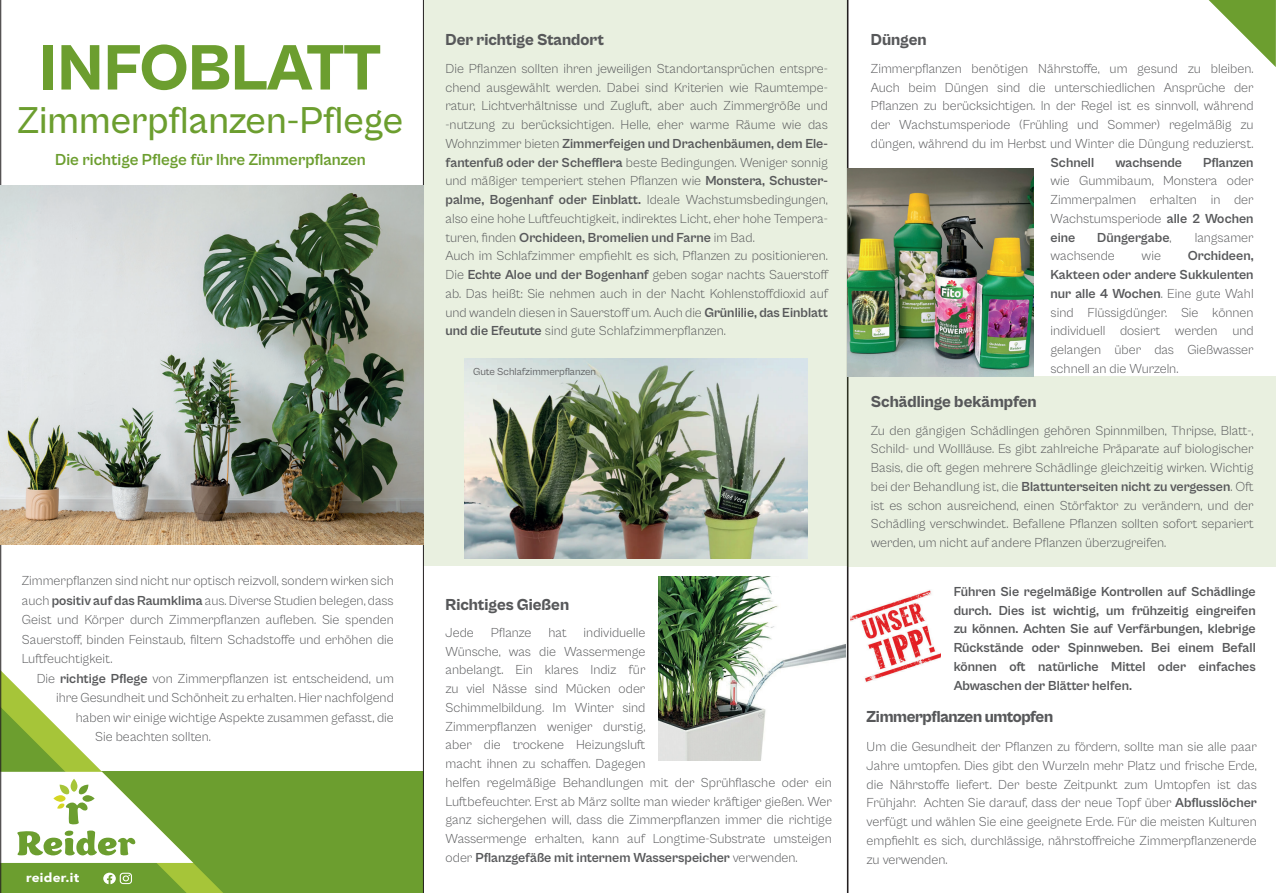
<style>
.page{position:relative;width:1276px;height:893px;background:#fff}
.page>*{position:absolute;margin:0;border:0;box-sizing:border-box;transform-origin:0 0}
.t1{font:800 66.3px "Cabinet Grotesk";letter-spacing:-.01em;color:#6c9e2f}
.t2{font:500 38.7px "Cabinet Grotesk";color:#6c9e2f}
.t3{font:800 16.5px "Cabinet Grotesk";color:#57585a}
.t4{font:700 16.5px "Cabinet Grotesk";color:#6c9e2f}
.t5{font:800 16.5px "Cabinet Grotesk";letter-spacing:-.02em;color:#57585a}
.t6{font:300 13.5px/18.8px "Cabinet Grotesk";color:#57585a;text-align:justify}
.t7{font:700 13.5px/18.8px "Cabinet Grotesk";color:#57585a;text-align:justify}
.t8{font:900 12.75px "Avenir LT Std";letter-spacing:.02em;color:#fff;scale:1.08 1}
.t9{font:10.5px "Cabinet Grotesk";color:#57585a}
.s1{font-weight:700}
.s2{font-weight:300}
</style>
<div class="page">
<div style="left:423px;top:0;width:424px;height:566px;background:#e9f0e0"></div>
<div style="left:11px;top:771px;width:412px;height:122px;background:#6c9e2f"></div>
<svg style="left:1px;top:670px;width:222px;height:223px"></svg>
<svg style="left:1px;top:705px;width:192px;height:188px"></svg>
<hr style="left:0;top:0;width:1px;height:893px;background:#231f20">
<hr style="left:423px;top:0;width:1px;height:893px;background:#231f20">
<hr style="left:847px;top:0;width:1px;height:893px;background:#231f20">
<img style="left:0;top:186px;width:423px;height:358px">
<img style="left:465px;top:359px;width:342px;height:199px">
<img style="left:658px;top:576px;width:187px;height:184px">
<div style="left:847px;top:377px;width:429px;height:190px;background:#e9f0e0"></div>
<img style="left:850px;top:590px;width:91px;height:92px">
<img style="left:847px;top:168px;width:186px;height:209px">
<svg style="left:1208px;top:0;width:68px;height:67px"></svg>
<h1 class="t1" style="left:40px;top:32px;width:343px">INFOBLATT</h1>
<h2 class="t2" style="left:17px;top:99px;width:387px">Zimmerpflanzen-Pflege</h2>
<p class="t4" style="left:55px;top:151px;width:312px">Die richtige Pflege für Ihre Zimmerpflanzen</p>
<p class="t6" style="left:22px;top:571px;width:374px;line-height:19.5px">Zimmerpflanzen sind nicht nur optisch reizvoll, sondern wirken sich auch <span class="s1">positiv auf das Raumklima</span> aus. Diverse Studien belegen, dass Geist und Körper durch Zimmerpflanzen aufleben. Sie spenden Sauerstoff, binden Feinstaub, filtern Schadstoffe und erhöhen die Luftfeuchtigkeit.</p>
<p class="t6" style="left:37px;top:669px;width:359px">Die <span class="s1">richtige Pflege</span> von Zimmerpflanzen ist entscheidend, um</p>
<p class="t6" style="left:56px;top:688px;width:339px">ihre Gesundheit und Schönheit zu erhalten. Hier nachfolgend</p>
<p class="t6" style="left:76px;top:708px;width:319px">haben wir einige wichtige Aspekte zusammen gefasst, die</p>
<p class="t6" style="left:95px;top:727px;width:117px">Sie beachten sollten.</p>
<p class="t8" style="left:26px;top:870px;width:51px">reider.it</p>
<p class="t3" style="left:445px;top:31px;width:160px">Der richtige Standort</p>
<p class="t6" style="left:445px;top:59px;width:385px;text-align:left">Die Pflanzen sollten ihren jeweiligen Standortansprüchen entspre&shy;chend ausgewählt werden. Dabei sind Kriterien wie Raumtempe&shy;ratur, Lichtverhältnisse und Zugluft, aber auch Zimmergröße und -nutzung zu berücksichtigen. Helle, eher warme Räume wie das Wohnzimmer bieten <span class="s1">Zimmerfeigen und Drachenbäumen, dem Ele&shy;fantenfuß oder der Schefflera</span> beste Bedingungen. Weniger sonnig und mäßiger temperiert stehen Pflanzen wie <span class="s1">Monstera, Schuster&shy;palme, Bogenhanf oder Einblatt.</span> Ideale Wachstumsbedingungen, also eine hohe Luftfeuchtigkeit, indirektes Licht, eher hohe Tempera&shy;turen, finden <span class="s1">Orchideen, Bromelien und Farne</span> im Bad.<br>Auch im Schlafzimmer empfiehlt es sich, Pflanzen zu positionieren.<br>Die <span class="s1">Echte Aloe und der Bogenhanf</span> geben sogar nachts Sauerstoff ab. Das heißt: Sie nehmen auch in der Nacht Kohlenstoffdioxid auf und wandeln diesen in Sauerstoff um. Auch die <span class="s1">Grünlilie, das Einblatt und die Efeutute</span> sind gute Schlafzimmerpflanzen.</p>
<p class="t9" style="left:473px;top:366px;width:124px">Gute Schlafzimmerpflanzen</p>
<p class="t3" style="left:445px;top:596px;width:125px">Richtiges Gießen</p>
<p class="t6" style="left:445px;top:623px;width:30px">Jede</p>
<p class="t6" style="left:491px;top:623px;width:42px">Pflanze</p>
<p class="t6" style="left:445px;top:623px;width:388px;text-align:left;text-indent:103px">hat individuelle<br>Wünsche, was die Wassermenge<br>anbelangt. Ein klares Indiz für<br>zu viel Nässe sind Mücken oder<br>Schimmelbildung. Im Winter sind<br>Zimmerpflanzen weniger durstig,<br>aber die trockene Heizungsluft<br>macht ihnen zu schaffen. Dagegen<br>helfen regelmäßige Behandlungen mit der Sprühflasche oder ein Luftbefeuchter. Erst ab März sollte man wieder kräftiger gießen. Wer ganz sichergehen will, dass die Zimmerpflanzen immer die richtige Wassermenge erhalten, kann auf Longtime-Substrate umsteigen oder <span class="s1">Pflanzgefäße mit internem Wasserspeicher</span> verwenden.</p>
<p class="t3" style="left:871px;top:31px;width:57px">Düngen</p>
<p class="t6" style="left:871px;top:59px;width:384px">Zimmerpflanzen benötigen Nährstoffe, um gesund zu bleiben.<br>Auch beim Düngen sind die unterschiedlichen Ansprüche der Pflanzen zu berücksichtigen. In der Regel ist es sinnvoll, während der Wachstumsperiode (Frühling und Sommer) regelmäßig zu düngen, während du im Herbst und Winter die Düngung reduzierst.</p>
<p class="t7" style="left:1050px;top:153px;width:45px">Schnell</p>
<p class="t7" style="left:1115px;top:153px;width:68px">wachsende</p>
<p class="t7" style="left:1203px;top:153px;width:52px">Pflanzen</p>
<p class="t6" style="left:1050px;top:172px;width:205px">wie Gummibaum, Monstera oder Zimmerpalmen erhalten in der Wachstumsperiode <span class="s1">alle 2 Wochen eine</span></p>
<p class="t7" style="left:1097px;top:228px;width:76px">Düngergabe<span class="s2">,</span></p>
<p class="t6" style="left:1194px;top:228px;width:60px">langsamer</p>
<p class="t6" style="left:1050px;top:246px;width:66px">wachsende</p>
<p class="t6" style="left:1141px;top:246px;width:21px">wie</p>
<p class="t6" style="left:1050px;top:246px;width:205px;text-indent:137px"><span class="s1">Orchideen, Kakteen oder andere Sukkulenten nur alle 4 Wochen</span>. Eine gute Wahl sind Flüssigdünger. Sie können individuell dosiert werden und gelangen über das Gießwasser schnell an die Wurzeln.</p>
<p class="t3" style="left:871px;top:393px;width:167px">Schädlinge bekämpfen</p>
<p class="t6" style="left:871px;top:421px;width:384px">Zu den gängigen Schädlingen gehören Spinnmilben, Thripse, Blatt-, Schild- und Wollläuse. Es gibt zahlreiche Präparate auf biologischer Basis, die oft gegen mehrere Schädlinge gleichzeitig wirken. Wichtig bei der Behandlung ist, die <span class="s1">Blattunterseiten nicht zu vergessen</span>. Oft ist es schon ausreichend, einen Störfaktor zu verändern, und der Schädling verschwindet. Befallene Pflanzen sollten sofort separiert werden, um nicht auf andere Pflanzen überzugreifen.</p>
<p class="t7" style="left:953px;top:582px;width:304px">Führen Sie regelmäßige Kontrollen auf Schädlinge durch. Dies ist wichtig, um frühzeitig eingreifen zu können. Achten Sie auf Verfärbungen, klebrige Rückstände oder Spinnweben. Bei einem Befall können oft natürliche Mittel oder einfaches Abwaschen der Blätter helfen.</p>
<p class="t5" style="left:866px;top:707px;width:188px">Zimmerpflanzen umtopfen</p>
<p class="t6" style="left:866px;top:737px;width:392px">Um die Gesundheit der Pflanzen zu fördern, sollte man sie alle paar Jahre umtopfen. Dies gibt den Wurzeln mehr Platz und frische Erde, die Nährstoffe liefert. Der beste Zeitpunkt zum Umtopfen ist das Frühjahr. Achten Sie darauf, dass der neue Topf über <span class="s1">Abflusslöcher </span>verfügt und wählen Sie eine geeignete Erde. Für die meisten Kulturen empfiehlt es sich, durchlässige, nährstoffreiche Zimmerpflanzenerde zu verwenden.</p>
</div>
